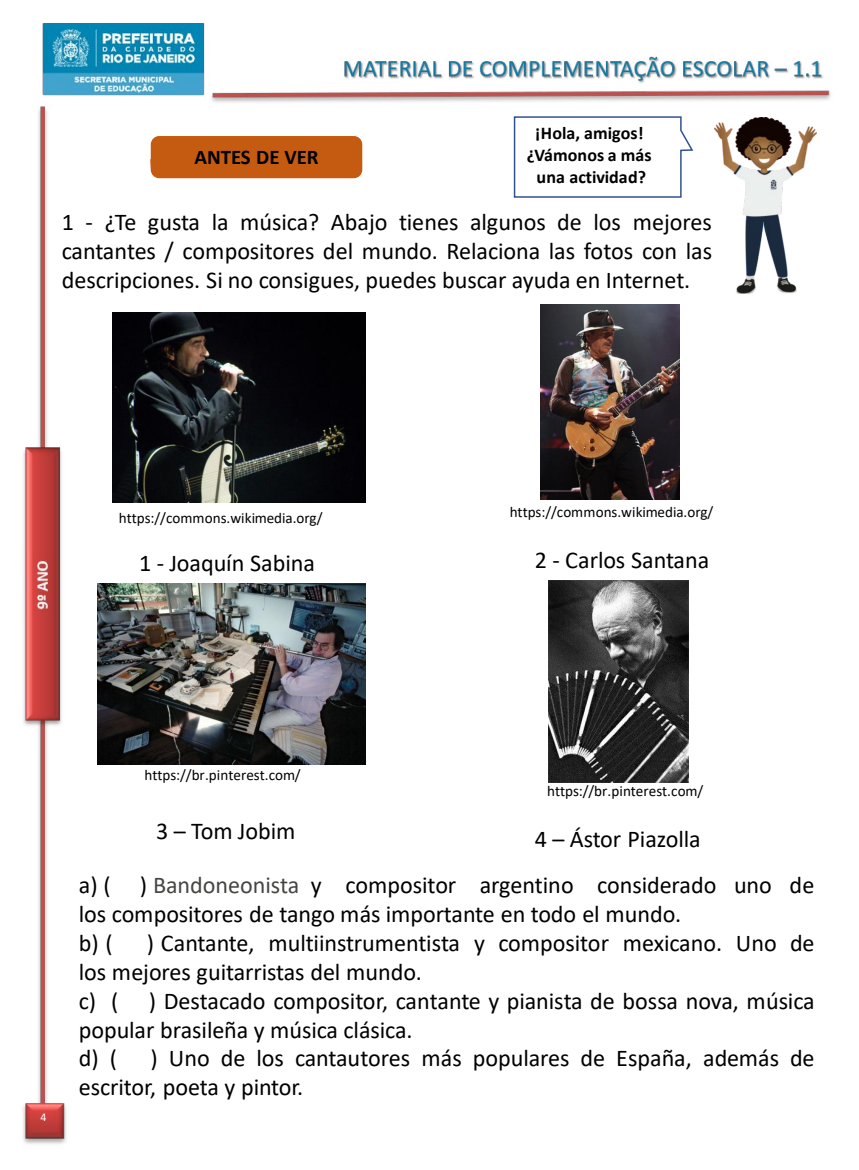
<style>
.page{position:relative;width:859px;height:1170px;background:#fff}
.page>*{position:absolute;margin:0;border:0;box-sizing:border-box;transform-origin:0 0}
.t1{font:24.15px/28.8px "Calibri";letter-spacing:-.005em;color:#000}
.t2{font:700 20.85px "Calibri";letter-spacing:-.005em;color:#000}
.t3{font:700 18px/21.6px "Calibri";color:#000;text-align:center}
.t4{font:15.15px "Calibri";color:#000}
.t5{font:11.85px "Calibri";color:#fff}
.s1{color:#454544}
</style>
<div class="page">
<img style="left:23px;top:23px;width:808px;height:1121px">
<svg style="left:148px;top:134px;width:216px;height:46px;background:#cb6b2a"></svg>
<div style="left:506px;top:117px;width:166px;height:76px;background:#fff"></div>
<svg style="left:513px;top:116px;width:182px;height:82px"></svg>
<img style="left:714px;top:117px;width:102px;height:176px">
<img style="left:113px;top:313px;width:252px;height:189px">
<img style="left:540px;top:304px;width:139px;height:196px">
<img style="left:98px;top:583px;width:267px;height:181px">
<img style="left:549px;top:580px;width:140px;height:202px">
<p class="t2" style="left:195px;top:143px;width:126px">ANTES DE VER</p>
<p class="t3" style="left:527px;top:122px;width:126px">¡Hola, amigos! ¿Vámonos a más una actividad?</p>
<p class="t1" style="left:62px;top:207px;width:652px;text-align:justify">1 - ¿Te gusta la música? Abajo tienes algunos de los mejores cantantes / compositores del mundo. Relaciona las fotos con las descripciones. Si no consigues, puedes buscar ayuda en Internet.</p>
<p class="t4" style="left:119px;top:507px;width:205px">https://commons.wikimedia.org/</p>
<p class="t4" style="left:510px;top:501px;width:205px">https://commons.wikimedia.org/</p>
<p class="t1" style="left:139px;top:547px;width:177px">1 - Joaquín Sabina</p>
<p class="t1" style="left:535px;top:545px;width:176px">2 - Carlos Santana</p>
<p class="t5" style="left:41px;top:1108px;width:8px">4</p>
<p class="t4" style="left:145px;top:764px;width:158px">https://br.pinterest.com/</p>
<p class="t4" style="left:547px;top:780px;width:158px">https://br.pinterest.com/</p>
<p class="t1" style="left:156px;top:815px;width:141px">3 – Tom Jobim</p>
<p class="t1" style="left:535px;top:824px;width:167px">4 – Ástor Piazolla</p>
<p class="t1" style="left:79px;top:870px;width:737px">a) ( ) <span class="s1">Bandoneonista</span> y compositor argentino considerado uno de los compositores de tango más importante en todo el mundo.<br>b) (</p>
<p class="t1" style="left:79px;top:928px;width:737px;text-indent:68px">) Cantante, multiinstrumentista y compositor mexicano. Uno de los mejores guitarristas del mundo.<br>c) ( ) Destacado compositor, cantante y pianista de bossa nova, música popular brasileña y música clásica.<br>d) (</p>
<p class="t1" style="left:79px;top:1043px;width:737px;text-indent:72px">) Uno de los cantautores más populares de España, además de escritor, poeta y pintor.</p>
</div>
